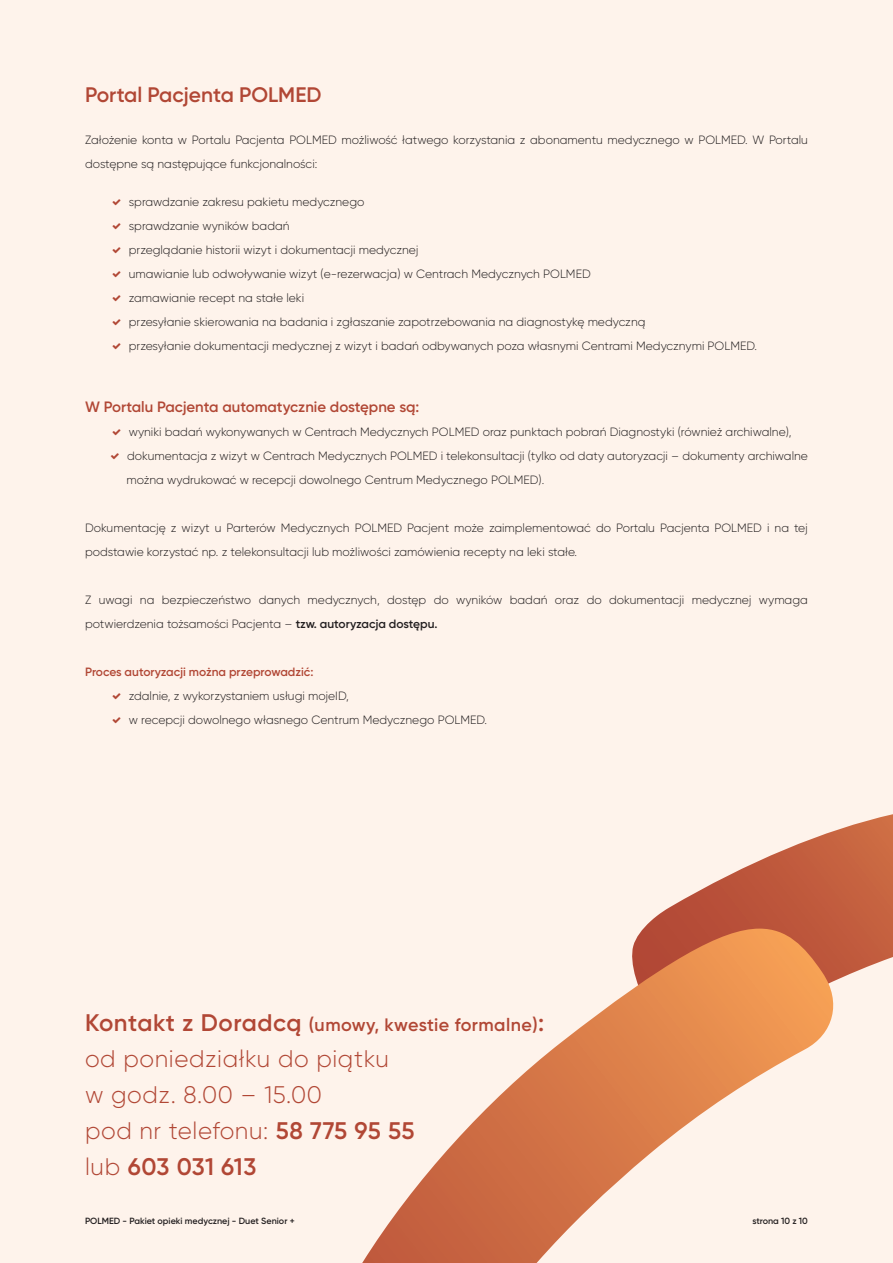
<style>
.page{position:relative;width:893px;height:1263px;background:#fef3eb}
.page>*{position:absolute;margin:0;border:0;box-sizing:border-box;transform-origin:0 0}
.t1{font:300 24px/36px "Gilroy";letter-spacing:.025em;color:#b14735}
.t2{font:600 21px "Gilroy";color:#b14735}
.t3{font:600 18px "Gilroy";letter-spacing:.025em;color:#b14735}
.t4{font:600 15px "Gilroy";color:#b14735}
.t5{font:300 12px/24px "Gilroy";color:#231f20}
.t6{font:600 12px "Gilroy";color:#b14735}
.t7{font:600 9px "Gilroy";color:#231f20}
.s1{font-weight:600}
.s2{font-size:24px}
</style>
<div class="page">
<svg style="left:712px;top:814px;width:181px;height:70px"></svg>
<svg style="left:362px;top:884px;width:531px;height:379px"></svg>
<h2 class="t2" style="left:85px;top:81px;width:238px">Portal Pacjenta POLMED</h2>
<p class="t5" style="left:85px;top:128px;width:724px">Założenie konta w Portalu Pacjenta POLMED możliwość łatwego korzystania z abonamentu medycznego w POLMED. W Portalu dostępne są następujące funkcjonalności:</p>
<p class="t5" style="left:129px;top:190px;width:630px">sprawdzanie zakresu pakietu medycznego<br>sprawdzanie wyników badań<br>przeglądanie historii wizyt i dokumentacji medycznej<br>umawianie lub odwoływanie wizyt (e-rezerwacja) w Centrach Medycznych POLMED<br>zamawianie recept na stałe leki<br>przesyłanie skierowania na badania i zgłaszanie zapotrzebowania na diagnostykę medyczną<br>przesyłanie dokumentacji medycznej z wizyt i badań odbywanych poza własnymi Centrami Medycznymi POLMED.</p>
<p class="t4" style="left:85px;top:397px;width:336px">W Portalu Pacjenta automatycznie dostępne są:</p>
<p class="t5" style="left:127px;top:419px;width:683px">wyniki badań wykonywanych w Centrach Medycznych POLMED oraz punktach pobrań Diagnostyki (również archiwalne), dokumentacja z wizyt w Centrach Medycznych POLMED i telekonsultacji (tylko od daty autoryzacji – dokumenty archiwalne można wydrukować w recepcji dowolnego Centrum Medycznego POLMED).</p>
<p class="t5" style="left:85px;top:515px;width:724px">Dokumentację z wizyt u Parterów Medycznych POLMED Pacjent może zaimplementować do Portalu Pacjenta POLMED i na tej podstawie korzystać np. z telekonsultacji lub możliwości zamówienia recepty na leki stałe.</p>
<p class="t5" style="left:85px;top:587px;width:724px">Z uwagi na bezpieczeństwo danych medycznych, dostęp do wyników badań oraz do dokumentacji medycznej wymaga potwierdzenia tożsamości Pacjenta – <span class="s1">tzw. autoryzacja dostępu.</span></p>
<p class="t6" style="left:85px;top:664px;width:230px">Proces autoryzacji można przeprowadzić:</p>
<p class="t5" style="left:129px;top:683px;width:360px">zdalnie, z wykorzystaniem usługi mojeID,<br>w recepcji dowolnego własnego Centrum Medycznego POLMED.</p>
<h3 class="t3" style="left:85px;top:1013px;width:461px"><span class="s2">Kontakt z Doradcą</span> (umowy, kwestie formalne)<span class="s2">:</span></h3>
<h1 class="t1" style="left:85px;top:1040px;width:331px">od poniedziałku do piątku<br>w godz. 8.00 – 15.00<br>pod nr telefonu: <span class="s1">58 775 95 55 </span>lub <span class="s1">603 031 613</span></h1>
<p class="t7" style="left:85px;top:1215px;width:211px">POLMED - Pakiet opieki medycznej - Duet Senior +</p>
<p class="t7" style="left:752px;top:1215px;width:57px">strona 10 z 10</p>
</div>
